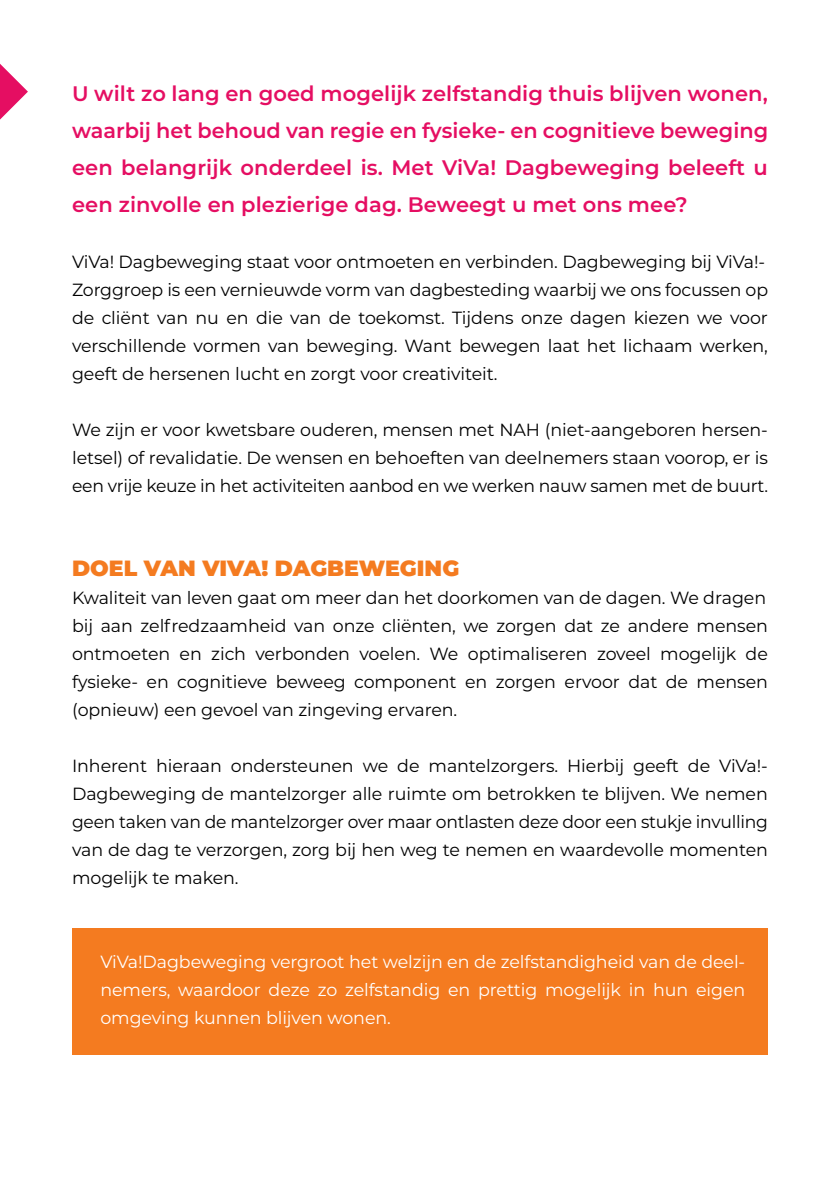
<style>
.page{position:relative;width:840px;height:1191px;background:#fff}
.page>*{position:absolute;margin:0;border:0;box-sizing:border-box;transform-origin:0 0}
.t1{font:900 22px "Montserrat";color:#f47b20}
.t2{font:600 21px/37px "Montserrat";letter-spacing:.005em;color:#e50e62;text-align:justify}
.t3{font:17.6px/28px "Montserrat";letter-spacing:-.005em;color:#000;text-align:justify}
.t4{font:17.6px/28px "Montserrat";letter-spacing:-.005em;color:#fff;text-align:justify}
</style>
<div class="page">
<div style="left:72px;top:928px;width:695px;height:126px;background:#f47b20"></div>
<svg style="left:0;top:64px;width:28px;height:56px"></svg>
<p class="t2" style="left:72px;top:74px;width:697px">U wilt zo lang en goed mogelijk zelfstandig thuis blijven wonen, waarbij het behoud van regie en fysieke- en cognitieve beweging een belangrijk onderdeel is. Met ViVa! Dagbeweging beleeft u een zinvolle en plezierige dag. Beweegt u met ons mee?</p>
<p class="t3" style="left:72px;top:247px;width:697px;text-align:left">ViVa! Dagbeweging staat voor ontmoeten en verbinden. Dagbeweging bij ViVa!- Zorggroep is een vernieuwde vorm van dagbesteding waarbij we ons focussen op de cliënt van nu en die van de toekomst. Tijdens onze dagen kiezen we voor verschillende vormen van beweging. Want bewegen laat het lichaam werken, geeft de hersenen lucht en zorgt voor creativiteit.</p>
<p class="t3" style="left:72px;top:415px;width:697px">We zijn er voor kwetsbare ouderen, mensen met NAH (niet-aangeboren hersen&shy;letsel) of revalidatie. De wensen en behoeften van deelnemers staan voorop, er is een vrije keuze in het activiteiten aanbod en we werken nauw samen met de buurt.</p>
<p class="t1" style="left:72px;top:552px;width:388px">DOEL VAN VIVA! DAGBEWEGING</p>
<p class="t3" style="left:72px;top:583px;width:697px">Kwaliteit van leven gaat om meer dan het doorkomen van de dagen. We dragen bij aan zelfredzaamheid van onze cliënten, we zorgen dat ze andere mensen ontmoeten en zich verbonden voelen. We optimaliseren zoveel mogelijk de fysieke- en cognitieve beweeg component en zorgen ervoor dat de mensen (opnieuw) een gevoel van zingeving ervaren.</p>
<p class="t3" style="left:72px;top:751px;width:697px">Inherent hieraan ondersteunen we de mantelzorgers. Hierbij geeft de ViVa!- Dagbeweging de mantelzorger alle ruimte om betrokken te blijven. We nemen geen taken van de mantelzorger over maar ontlasten deze door een stukje invulling van de dag te verzorgen, zorg bij hen weg te nemen en waardevolle momenten mogelijk te maken.</p>
<p class="t4" style="left:100px;top:947px;width:646px">ViVa!Dagbeweging vergroot het welzijn en de zelfstandigheid van de deel&shy;nemers, waardoor deze zo zelfstandig en prettig mogelijk in hun eigen omgeving kunnen blijven wonen.</p>
</div>
